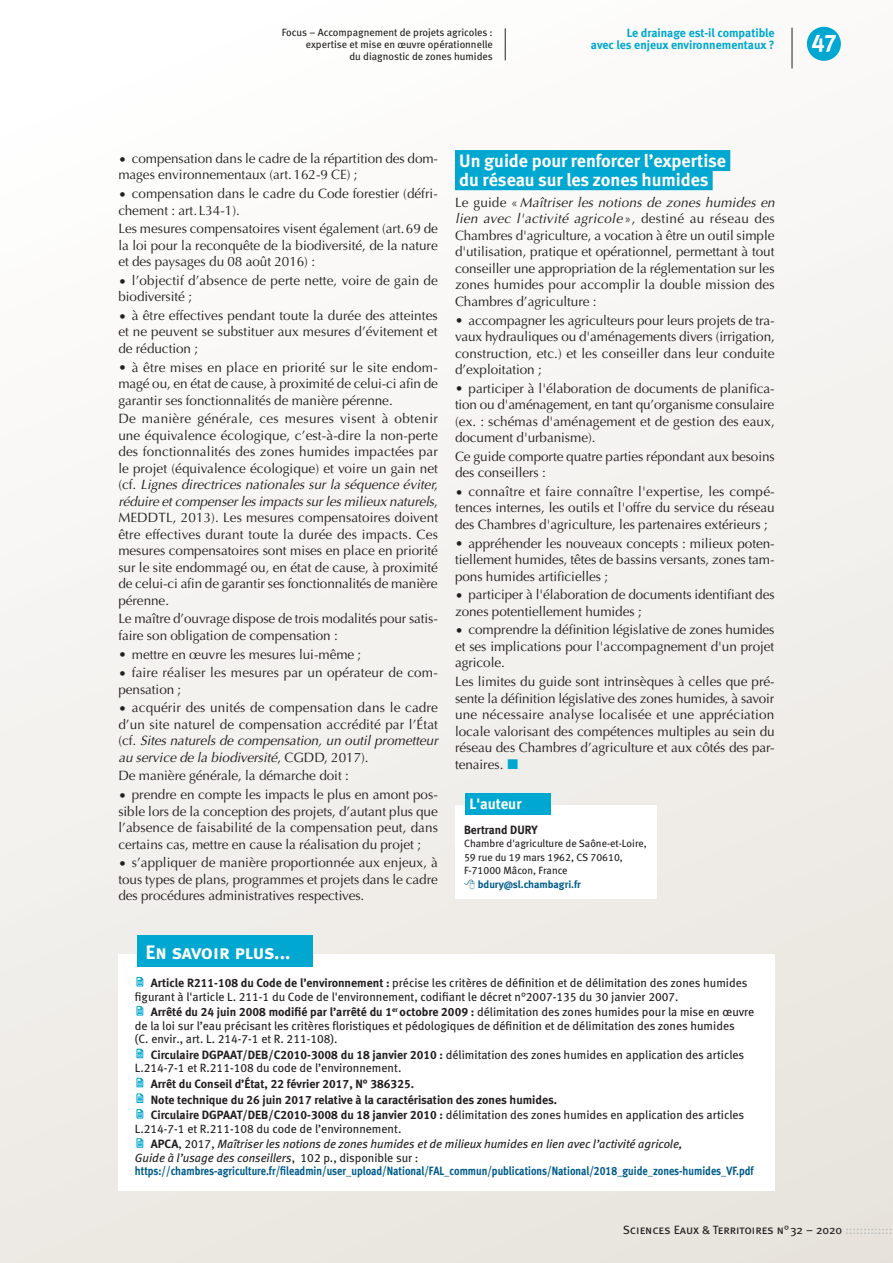
<style>
.page{position:relative;width:893px;height:1263px;background:#fff}
.page>*{position:absolute;margin:0;border:0;box-sizing:border-box;transform-origin:0 0}
.t1{font:24px "Meta Bold Caps Expert";color:#fff}
.t2{font:19.5px "Meta Bold LF Caps";letter-spacing:-.015em;color:#fff}
.H1_bleu{font:18px "Meta Bold LF";color:#fff}
.contact-picto{font:15px "Meta Bold LF";color:#fff}
.t3{font:13.5px/16.5px "Optima";letter-spacing:-.005em;color:#231f20;text-align:justify}
.Hors_texte{font:12px/13.5px "Meta Book LF";color:#231f20}
.Hors_texte-2{font:12px/13.5px "Meta Bold LF";color:#005c8a;scale:.87 1}
.Hors_texte-3{font:12px "Meta Bold LF";color:#231f20}
.t4{font:700 12px/12px "Meta";color:#00a7d1;text-align:right}
.t5{font:12px "Meta Book Caps";letter-spacing:-.005em;color:#231f20}
.contacts{font:12px "Meta Bold LF";color:#231f20}
.roulette_article{font:10.5px/12px "Meta Book LF";color:#231f20;text-align:right}
.contacts-2{font:10.5px/13.5px "Meta Book LF";color:#231f20}
.coordonnées{font:10.5px "Meta Bold LF";color:#005c8a}
.s1{font-style:italic}
.s2{font-family:"Meta Bold LF"}
.s3{color:#231f20}
.s4{font-family:"Meta Book LF";color:#231f20}
.s5{font-family:"Meta Book LF";font-style:italic;color:#231f20}
.s6{color:#bcbdc0}
</style>
<div class="page">
<div style="left:0;top:0;width:893px;height:1263px;background:linear-gradient(to bottom,#fdfdfd,#e9e6e0)"></div>
<hr style="left:505px;top:28px;width:1px;height:32px;background:#231f20">
<div style="left:455px;top:806px;width:202px;height:93px;background:#fff"></div>
<div style="left:465px;top:793px;width:86px;height:21px;background:#00a7d1"></div>
<div style="left:118px;top:954px;width:657px;height:237px;background:#fff"></div>
<svg style="left:137px;top:977px;width:6px;height:9px"></svg>
<svg style="left:137px;top:1006px;width:6px;height:9px"></svg>
<svg style="left:137px;top:1048px;width:6px;height:10px"></svg>
<svg style="left:137px;top:1078px;width:6px;height:9px"></svg>
<svg style="left:137px;top:1093px;width:6px;height:10px"></svg>
<svg style="left:137px;top:1109px;width:6px;height:9px"></svg>
<svg style="left:137px;top:1138px;width:6px;height:10px"></svg>
<div style="left:137px;top:935px;width:176px;height:32px;background:#00a7d1"></div>
<div style="left:455px;top:150px;width:275px;height:21px;background:#00a7d1"></div>
<div style="left:455px;top:169px;width:258px;height:21px;background:#00a7d1"></div>
<div style="left:807px;top:27px;width:34px;height:34px;background:#00a7d1;border-radius:50%"></div>
<hr style="left:792px;top:28px;width:1px;height:40px;background:#231f20">
<svg style="left:508px;top:759px;width:10px;height:9px"></svg>
<p class="roulette_article" style="left:282px;top:26px;width:212px">Focus – Accompagnement de projets agricoles :</p>
<p class="roulette_article" style="left:306px;top:38px;width:189px">expertise et mise en œuvre opérationnelle du diagnostic de zones humides</p>
<p class="t4" style="left:591px;top:27px;width:185px">Le drainage est-il compatible<br>avec les enjeux environnementaux ?</p>
<h1 class="t1" style="left:811px;top:28px;width:27px">47</h1>
<p class="t3" style="left:118px;top:150px;width:321px">• compensation dans le cadre de la répartition des dom&shy;mages environnementaux (art.162-9 CE) ;</p>
<p class="t3" style="left:118px;top:185px;width:321px">• compensation dans le cadre du Code forestier (défri&shy;chement : art.L34-1).</p>
<p class="t3" style="left:118px;top:221px;width:321px">Les mesures compensatoires visent également (art.69 de la loi pour la reconquête de la biodiversité, de la nature et des paysages du 08 août 2016) :</p>
<p class="t3" style="left:118px;top:272px;width:321px">• l’objectif d’absence de perte nette, voire de gain de biodiversité ;</p>
<p class="t3" style="left:118px;top:307px;width:321px">• à être effectives pendant toute la durée des atteintes et ne peuvent se substituer aux mesures d’évitement et de réduction ;</p>
<p class="t3" style="left:118px;top:359px;width:321px">• à être mises en place en priorité sur le site endom&shy;magé ou, en état de cause, à proximité de celui-ci afin de garantir ses fonctionnalités de manière pérenne.</p>
<p class="t3" style="left:118px;top:411px;width:321px">De manière générale, ces mesures visent à obtenir une équivalence écologique, c’est-à-dire la non-perte des fonctionnalités des zones humides impactées par le projet (équivalence écologique) et voire un gain net (cf. <span class="s1">Lignes directrices nationales sur la séquence éviter, réduire et compenser les impacts sur les milieux naturels</span>, MEDDTL, 2013). Les mesures compensatoires doivent être effectives durant toute la durée des impacts. Ces mesures compensatoires sont mises en place en priorité sur le site endommagé ou, en état de cause, à proximité de celui-ci afin de garantir ses fonctionnalités de manière pérenne.</p>
<p class="t3" style="left:118px;top:611px;width:321px">Le maître d’ouvrage dispose de trois modalités pour satis&shy;faire son obligation de compensation :</p>
<p class="t3" style="left:118px;top:646px;width:245px">• mettre en œuvre les mesures lui-même ;</p>
<p class="t3" style="left:118px;top:664px;width:321px">• faire réaliser les mesures par un opérateur de com&shy;pensation ;</p>
<p class="t3" style="left:118px;top:700px;width:321px">• acquérir des unités de compensation dans le cadre d’un site naturel de compensation accrédité par l’État (cf. <span class="s1">Sites naturels de compensation, un outil prometteur au service de la biodiversité</span>, CGDD, 2017).</p>
<p class="t3" style="left:118px;top:768px;width:232px">De manière générale, la démarche doit :</p>
<p class="t3" style="left:118px;top:786px;width:321px">• prendre en compte les impacts le plus en amont pos&shy;sible lors de la conception des projets, d’autant plus que l’absence de faisabilité de la compensation peut, dans certains cas, mettre en cause la réalisation du projet ;</p>
<p class="t3" style="left:118px;top:854px;width:321px">• s’appliquer de manière proportionnée aux enjeux, à tous types de plans, programmes et projets dans le cadre des procédures administratives respectives.</p>
<p class="H1_bleu" style="left:459px;top:150px;width:268px">Un guide pour renforcer l’expertise</p>
<p class="H1_bleu" style="left:459px;top:169px;width:251px">du réseau sur les zones humides</p>
<p class="t3" style="left:455px;top:194px;width:321px">Le guide «<span class="s1">Maîtriser les notions de zones humides en lien avec l'activité agricole</span> », destiné au réseau des Chambres d'agriculture, a vocation à être un outil simple d'utilisation, pratique et opérationnel, permettant à tout conseiller une appropriation de la réglementation sur les zones humides pour accomplir la double mission des Chambres d’agriculture :</p>
<p class="t3" style="left:455px;top:312px;width:321px">• accompagner les agriculteurs pour leurs projets de tra&shy;vaux hydrauliques ou d'aménagements divers (irrigation, construction, etc.) et les conseiller dans leur conduite d’exploitation ;</p>
<p class="t3" style="left:455px;top:380px;width:321px">• participer à l'élaboration de documents de planifica&shy;tion ou d'aménagement, en tant qu’organisme consulaire (ex. : schémas d'aménagement et de gestion des eaux, document d'urbanisme).</p>
<p class="t3" style="left:455px;top:448px;width:321px">Ce guide comporte quatre parties répondant aux besoins des conseillers :</p>
<p class="t3" style="left:455px;top:483px;width:321px">• connaître et faire connaître l'expertise, les compé&shy;tences internes, les outils et l'offre du service du réseau des Chambres d'agriculture, les partenaires extérieurs ;</p>
<p class="t3" style="left:455px;top:535px;width:321px">• appréhender les nouveaux concepts : milieux poten&shy;tiellement humides, têtes de bassins versants, zones tam&shy;pons humides artificielles ;</p>
<p class="t3" style="left:455px;top:587px;width:321px">• participer à l'élaboration de documents identifiant des zones potentiellement humides ;</p>
<p class="t3" style="left:455px;top:622px;width:321px">• comprendre la définition législative de zones humides et ses implications pour l'accompagnement d'un projet agricole.</p>
<p class="t3" style="left:455px;top:673px;width:321px">Les limites du guide sont intrinsèques à celles que pré&shy;sente la définition législative des zones humides, à savoir une nécessaire analyse localisée et une appréciation locale valorisant des compétences multiples au sein du réseau des Chambres d’agriculture et aux côtés des par&shy;tenaires.</p>
<p class="contact-picto" style="left:469px;top:794px;width:54px">L'auteur</p>
<p class="contacts" style="left:464px;top:822px;width:75px">Bertrand DURY</p>
<p class="contacts-2" style="left:464px;top:837px;width:184px">Chambre d'agriculture de Saône-et-Loire,<br>59 rue du 19 mars 1962, CS 70610,</p>
<p class="contacts-2" style="left:464px;top:864px;width:105px">F-71000 Mâcon, France</p>
<p class="coordonnées" style="left:478px;top:878px;width:105px">bdury@sl.chambagri.fr</p>
<p class="t2" style="left:145px;top:940px;width:146px">En savoir plus...</p>
<p class="Hors_texte" style="left:135px;top:976px;width:614px;text-indent:16px"><span class="s2">Article R211-108 du Code de l’environnement :</span> précise les critères de définition et de délimitation des zones humides figurant à l'article L. 211-1 du Code de l'environnement, codifiant le décret n°2007-135 du 30 janvier 2007.</p>
<p class="Hors_texte" style="left:135px;top:1005px;width:621px;text-indent:16px"><span class="s2">Arrêté du 24 juin 2008 modifié par l’arrêté du 1</span><sup>er</sup> <span class="s2">octobre 2009 :</span> délimitation des zones humides pour la mise en œuvre de la loi sur l’eau précisant les critères floristiques et pédologiques de définition et de délimitation des zones humides<br>(C. envir., art. L. 214-7-1 et R. 211-108).</p>
<p class="Hors_texte" style="left:135px;top:1048px;width:611px;text-indent:16px"><span class="s2">Circulaire DGPAAT/DEB/C2010-3008 du 18 janvier 2010 :</span> délimitation des zones humides en application des articles<br>L.214-7-1 et R.211-108 du code de l’environnement.</p>
<p class="Hors_texte-3" style="left:151px;top:1076px;width:265px">Arrêt du Conseil d’État, 22 février 2017, N° 386325.</p>
<p class="Hors_texte-3" style="left:151px;top:1092px;width:408px">Note technique du 26 juin 2017 relative à la caractérisation des zones humides.</p>
<p class="Hors_texte" style="left:135px;top:1108px;width:611px;text-indent:16px"><span class="s2">Circulaire DGPAAT/DEB/C2010-3008 du 18 janvier 2010 :</span> délimitation des zones humides en application des articles<br>L.214-7-1 et R.211-108 du code de l’environnement.</p>
<p class="Hors_texte-2" style="left:135px;top:1137px;width:713px;text-indent:16px"><span class="s3">APCA</span><span class="s4">, 2017,</span> <span class="s5">Maîtriser les notions de zones humides et de milieux humides en lien avec l’activité agricole,<br>Guide à l’usage des conseillers</span><span class="s4">, 102 p., disponible sur : </span>https://chambres-agriculture.fr/fileadmin/user_upload/National/FAL_commun/publications/National/2018_guide_zones-humides_VF.pdf</p>
<p class="t5" style="left:623px;top:1223px;width:271px">Sciences Eaux &amp; Territoires n°32 – 2020 <span class="s6">:::::::::::::</span></p>
</div>
